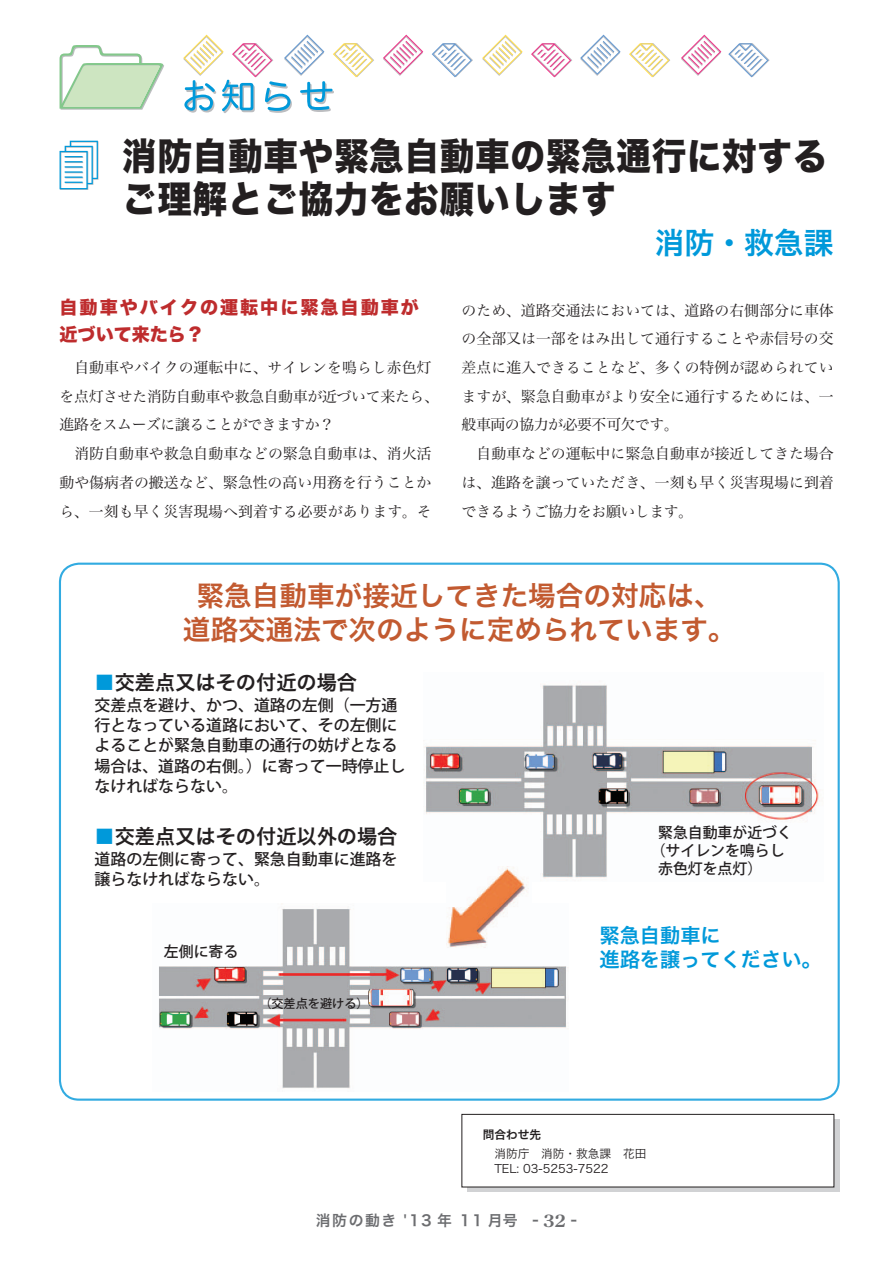
<style>
.page{position:relative;width:893px;height:1263px;background:#fff}
.page>*{position:absolute;margin:0;border:0;box-sizing:border-box;transform-origin:0 0}
.t1{font:37.2px/42.5px "Hira Kaku Std W8";letter-spacing:.02em;color:#231f20;scale:.93 1}
.t2{font:29.7px "Hira Kaku Pro W6";color:#0099da}
.t3{font:27.6px/34px "Hira Kaku Pro N W6";color:#c25a30;text-align:center}
.t4{font:20.25px "Hira Kaku Pro N W6";color:#231f20}
.t5{font:20.25px/24.5px "Hira Kaku Pro N W6";color:#0099da}
.t6{font:18px/26.5px "Hira Kaku Std N W8";letter-spacing:.11em;color:#be2c2d}
.t7{font:500 15.9px/20.2px "Koz Go Std";color:#231f20}
.t8{font:14.85px/28.7px "Hira Min Pro N W3";color:#231f20;text-align:justify}
.t9{font:14.85px/28.7px "Hira Min Pro N W3";letter-spacing:-.02em;color:#231f20}
.t10{font:500 14.85px "Koz Go Std";color:#231f20}
.t11{font:14.85px "Hira Kaku Pro W6";letter-spacing:.1em;color:#6c6d70}
.t12{font:500 12.15px "Koz Go Std";color:#231f20}
.t13{font:11.7px/14.9px "Hira Kaku Pro N W3";color:#231f20}
.t14{font:11.7px "Hira Kaku Pro N W6";color:#231f20}
.s1{color:#0099da}
.s2{font-family:"Century Old Style Std";font-weight:700;font-size:16.95px}
</style>
<div class="page">
<img style="left:424px;top:684px;width:396px;height:194px">
<img style="left:159px;top:908px;width:409px;height:181px">
<img style="left:446px;top:866px;width:85px;height:86px">
<svg style="left:60px;top:141px;width:39px;height:49px"></svg>
<div style="left:467px;top:1118px;width:372px;height:73px;background:linear-gradient(to right,#d1d2d4,#d1d2d4)"></div>
<div style="left:462px;top:1114px;width:372px;height:73px;background:#fff;border:1px solid #231f20"></div>
<svg style="left:60px;top:45px;width:104px;height:65px"></svg>
<svg style="left:432px;top:43px;width:41px;height:34px"></svg>
<svg style="left:383px;top:35px;width:40px;height:41px"></svg>
<svg style="left:531px;top:43px;width:41px;height:34px"></svg>
<svg style="left:482px;top:35px;width:41px;height:41px"></svg>
<svg style="left:629px;top:43px;width:41px;height:34px"></svg>
<svg style="left:580px;top:35px;width:40px;height:41px"></svg>
<svg style="left:728px;top:43px;width:42px;height:34px"></svg>
<svg style="left:681px;top:35px;width:40px;height:41px"></svg>
<svg style="left:183px;top:35px;width:191px;height:78px"></svg>
<h1 class="t1" style="left:122px;top:136px;width:760px">消防自動車や緊急自動車の緊急通行に対するご理解とご協力をお願いします</h1>
<p class="t6" style="left:60px;top:295px;width:361px">自動車やバイクの運転中に緊急自動車が近づいて来たら？</p>
<p class="t9" style="left:60px;top:352px;width:381px;text-indent:15px">自動車やバイクの運転中に、サイレンを鳴らし赤色灯を点灯させた消防自動車や救急自動車が近づいて来たら、進路をスムーズに譲ることができますか？</p>
<p class="t8" style="left:60px;top:438px;width:374px;text-indent:15px">消防自動車や救急自動車などの緊急自動車は、消火活動や傷病者の搬送など、緊急性の高い用務を行うことから、一刻も早く災害現場へ到着する必要があります。そ</p>
<h2 class="t2" style="left:655px;top:216px;width:180px">消防・救急課</h2>
<p class="t8" style="left:462px;top:294px;width:374px">のため、道路交通法においては、道路の右側部分に車体の全部又は一部をはみ出して通行することや赤信号の交差点に進入できることなど、多くの特例が認められていますが、緊急自動車がより安全に通行するためには、一般車両の協力が必要不可欠です。</p>
<p class="t8" style="left:462px;top:438px;width:374px;text-indent:15px">自動車などの運転中に緊急自動車が接近してきた場合は、進路を譲っていただき、一刻も早く災害現場に到着できるようご協力をお願いします。</p>
<h3 class="t3" style="left:183px;top:578px;width:554px">緊急自動車が接近してきた場合の対応は、道路交通法で次のように定められています。</h3>
<h3 class="t4" style="left:95px;top:664px;width:264px"><span class="s1">■</span>交差点又はその付近の場合</h3>
<p class="t7" style="left:95px;top:696px;width:312px">交差点を避け、かつ、道路の左側（一方通行となっている道路において、その左側によることが緊急自動車の通行の妨げとなる場合は、道路の右側。）に寄って一時停止しなければならない。</p>
<h3 class="t4" style="left:95px;top:818px;width:304px"><span class="s1">■</span>交差点又はその付近以外の場合</h3>
<p class="t7" style="left:95px;top:850px;width:304px">道路の左側に寄って、緊急自動車に進路を譲らなければならない。</p>
<p class="t10" style="left:658px;top:823px;width:135px">緊急自動車が近づく</p>
<p class="t10" style="left:651px;top:841px;width:135px">（サイレンを鳴らし</p>
<p class="t10" style="left:658px;top:859px;width:106px">赤色灯を点灯）</p>
<p class="t10" style="left:164px;top:942px;width:76px">左側に寄る</p>
<p class="t12" style="left:259px;top:996px;width:111px">（交差点を避ける）</p>
<h3 class="t5" style="left:600px;top:922px;width:224px">緊急自動車に<br>進路を譲ってください。</h3>
<p class="t14" style="left:483px;top:1124px;width:60px">問合わせ先</p>
<p class="t13" style="left:483px;top:1145px;width:165px">　消防庁　消防・救急課　花田　TEL: 03-5253-7522</p>
<p class="t11" style="left:316px;top:1207px;width:263px">消防の動き '13 年 11 月号 - <span class="s2">32</span> -</p>
</div>
